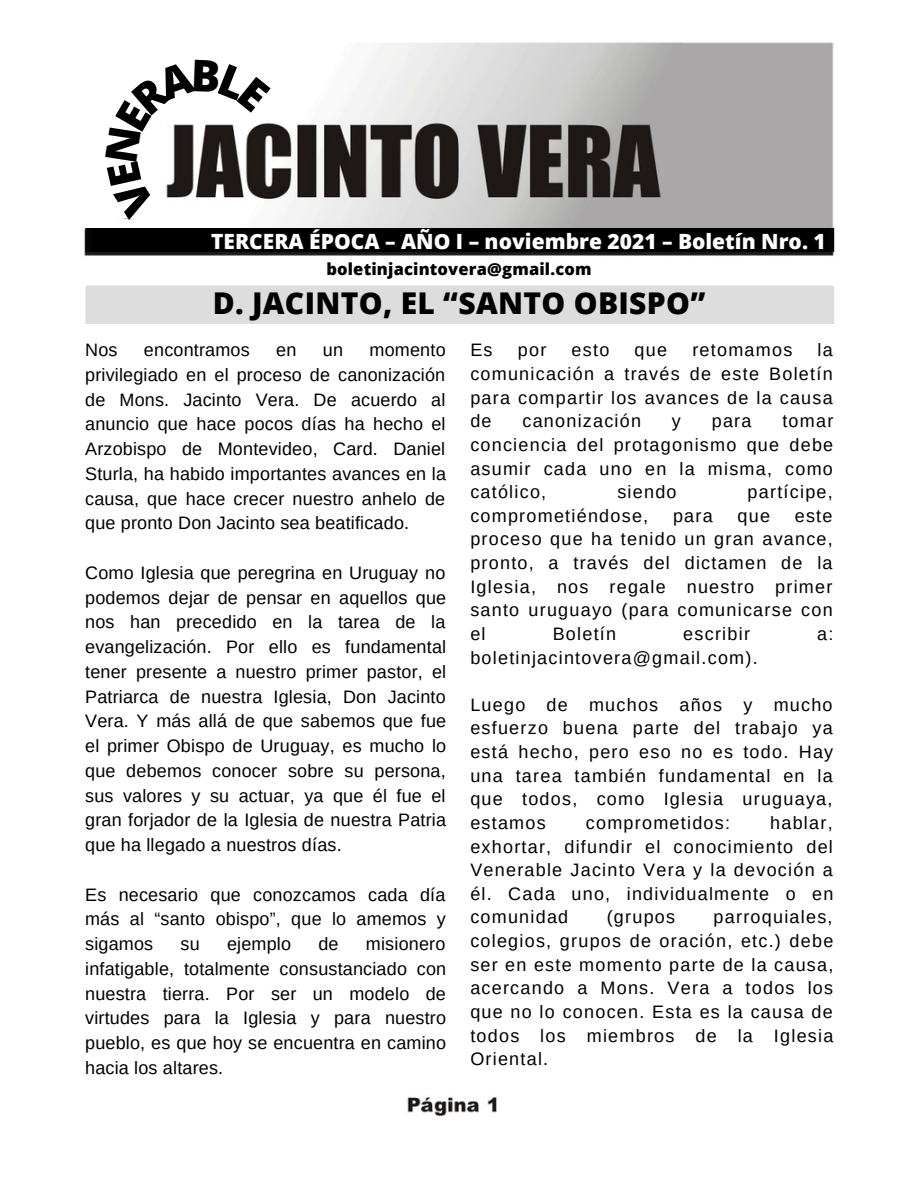
<style>
.page{position:relative;width:918px;height:1188px;background:#fff}
.page>*{position:absolute;margin:0;border:0;box-sizing:border-box;transform-origin:0 0}
.t1{font:800 30px "Open Sans";letter-spacing:.01em;color:#000}
.t2{font:800 21px "Open Sans";color:#fff}
.t3{font:18px/23.7px "Arimo";letter-spacing:.07em;color:#000;text-align:justify}
.t4{font:18px "Arimo";letter-spacing:.01em;color:#000}
.t5{font:800 16.5px "Open Sans";letter-spacing:.01em;color:#000}
</style>
<div class="page">
<img style="left:84px;top:42px;width:751px;height:1074px">
<div style="left:85px;top:229px;width:749px;height:22px;background:#000"></div>
<div style="left:85px;top:285px;width:749px;height:39px;background:#ddd"></div>
<svg style="left:84px;top:42px;width:202px;height:178px"></svg>
<p class="t2" style="left:211px;top:227px;width:616px">TERCERA ÉPOCA – AÑO I – noviembre 2021 – Boletín Nro. 1</p>
<p class="t5" style="left:326px;top:258px;width:267px">boletinjacintovera@gmail.com</p>
<p class="t1" style="left:213px;top:282px;width:494px">D. JACINTO, EL “SANTO OBISPO”</p>
<p class="t3" style="left:85px;top:338px;width:34px">Nos</p>
<p class="t4" style="left:144px;top:340px;width:107px">encontramos</p>
<p class="t3" style="left:276px;top:338px;width:22px">en</p>
<p class="t3" style="left:323px;top:338px;width:22px">un</p>
<p class="t3" style="left:85px;top:337px;width:363px;line-height:24.8px;text-indent:284px">momento privilegiado en el proceso de canonización de Mons. Jacinto Vera. De acuerdo al anuncio que hace pocos días ha hecho el Arzobispo de Montevideo, Card. Daniel Sturla, ha habido importantes avances en la causa, que hace crecer nuestro anhelo de que pronto Don Jacinto sea beatificado.</p>
<p class="t3" style="left:85px;top:560px;width:363px;line-height:24.8px">Como Iglesia que peregrina en Uruguay no podemos dejar de pensar en aquellos que nos han precedido en la tarea de la evangelización. Por ello es fundamental tener presente a nuestro primer pastor, el Patriarca de nuestra Iglesia, Don Jacinto Vera. Y más allá de que sabemos que fue el primer Obispo de Uruguay, es mucho lo que debemos conocer sobre su persona, sus valores y su actuar, ya que él fue el gran forjador de la Iglesia de nuestra Patria que ha llegado a nuestros días.</p>
<p class="t3" style="left:85px;top:882px;width:362px;line-height:24.8px">Es necesario que conozcamos cada día más al “santo obispo”, que lo amemos y sigamos</p>
<p class="t3" style="left:85px;top:931px;width:363px;line-height:24.8px;text-indent:281px">misionero infatigable, totalmente consustanciado con nuestra tierra. Por ser un modelo de virtudes para la Iglesia y para nuestro pueblo, es que hoy se encuentra en camino hacia los altares.</p>
<p class="t3" style="left:181px;top:932px;width:21px">su</p>
<p class="t4" style="left:227px;top:934px;width:66px">ejemplo</p>
<p class="t3" style="left:318px;top:932px;width:22px">de</p>
<p class="t3" style="left:470px;top:338px;width:364px;text-indent:347px">la comunicación a través de este Boletín para compartir los avances de la causa de</p>
<p class="t3" style="left:470px;top:338px;width:24px">Es</p>
<p class="t3" style="left:518px;top:338px;width:30px">por</p>
<p class="t3" style="left:572px;top:338px;width:39px">esto</p>
<p class="t3" style="left:635px;top:338px;width:34px">que</p>
<p class="t3" style="left:692px;top:338px;width:101px">retomamos</p>
<p class="t3" style="left:522px;top:409px;width:120px">canonización</p>
<p class="t3" style="left:672px;top:409px;width:10px">y</p>
<p class="t3" style="left:712px;top:409px;width:41px">para</p>
<p class="t3" style="left:470px;top:409px;width:365px;text-indent:312px">tomar conciencia del protagonismo que debe asumir cada uno en la misma, como católico,</p>
<p class="t3" style="left:617px;top:480px;width:61px">siendo</p>
<p class="t3" style="left:748px;top:480px;width:87px">partícipe,</p>
<p class="t3" style="left:470px;top:504px;width:179px">comprometiéndose,</p>
<p class="t3" style="left:673px;top:504px;width:41px">para</p>
<p class="t3" style="left:738px;top:504px;width:34px">que</p>
<p class="t3" style="left:470px;top:504px;width:364px;text-indent:324px">este proceso que ha tenido un gran avance, pronto, a través del dictamen de la Iglesia, nos regale nuestro primer santo uruguayo (para comunicarse con el</p>
<p class="t3" style="left:553px;top:622px;width:65px">Boletín</p>
<p class="t3" style="left:683px;top:622px;width:68px">escribir</p>
<p class="t3" style="left:817px;top:622px;width:18px">a:</p>
<p class="t3" style="left:470px;top:646px;width:289px">boletinjacintovera@gmail.com).</p>
<p class="t3" style="left:470px;top:693px;width:364px">Luego de muchos años y mucho esfuerzo buena parte del trabajo ya está hecho, pero eso no es todo. Hay una tarea también fundamental en la que todos, como Iglesia uruguaya, estamos</p>
<p class="t3" style="left:470px;top:811px;width:365px;text-indent:300px">hablar, exhortar, difundir el conocimiento del Venerable Jacinto Vera y la devoción a él. Cada uno, individualmente o en comunidad</p>
<p class="t3" style="left:586px;top:811px;width:146px">comprometidos:</p>
<p class="t3" style="left:470px;top:905px;width:365px;text-indent:243px">parroquiales, colegios, grupos de oración, etc.) debe ser en este momento parte de la causa, acercando a Mons. Vera a todos los que no lo conocen. Esta es la causa de todos los miembros de la Iglesia Oriental.</p>
<p class="t3" style="left:607px;top:905px;width:70px">(grupos</p>
</div>
